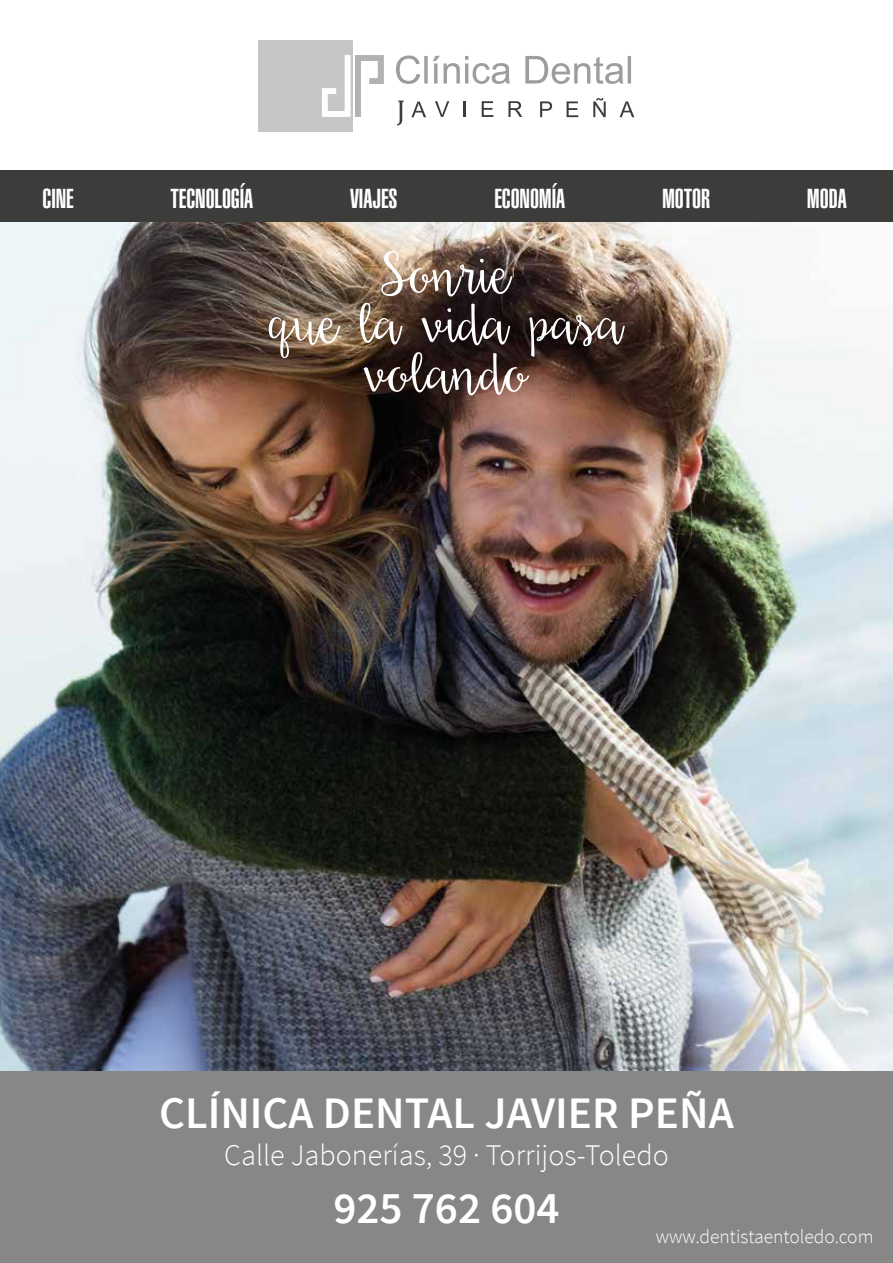
<style>
.page{position:relative;width:893px;height:1263px;background:#fff}
.page>*{position:absolute;margin:0;border:0;box-sizing:border-box;transform-origin:0 0}
.t1{font:57px/49.5px "Daydreamer";letter-spacing:-.045em;color:#fff;text-align:center}
.t2{font:600 45px "Source Sans Pro";color:#fff}
.t3{font:300 30px "Source Sans Pro";color:#fff}
.t4{font:900 extra-condensed 27px "Helvetica";letter-spacing:-.005em;color:#fff}
.t5{font:300 19.5px "Source Sans Pro";color:#fff}
</style>
<div class="page">
<img style="left:0;top:221px;width:893px;height:850px">
<div style="left:0;top:170px;width:893px;height:51px;background:#3c3c3b"></div>
<div style="left:259px;top:40px;width:94px;height:92px;background:#c6c6c6"></div>
<svg style="left:322px;top:55px;width:62px;height:62px"></svg>
<svg style="left:540px;top:101px;width:12px;height:16px"></svg>
<svg style="left:567px;top:101px;width:11px;height:16px"></svg>
<svg style="left:593px;top:98px;width:41px;height:19px"></svg>
<svg style="left:397px;top:101px;width:7px;height:25px"></svg>
<svg style="left:411px;top:102px;width:15px;height:15px"></svg>
<svg style="left:435px;top:101px;width:14px;height:16px"></svg>
<svg style="left:464px;top:101px;width:2px;height:16px"></svg>
<svg style="left:482px;top:101px;width:11px;height:16px"></svg>
<svg style="left:508px;top:101px;width:14px;height:16px"></svg>
<svg style="left:396px;top:55px;width:114px;height:29px"></svg>
<svg style="left:525px;top:56px;width:106px;height:28px"></svg>
<div style="left:0;top:1071px;width:893px;height:192px;background:#878787"></div>
<p class="t4" style="left:43px;top:183px;width:33px">CINE</p>
<p class="t4" style="left:171px;top:183px;width:84px">TECNOLOGÍA</p>
<p class="t4" style="left:350px;top:183px;width:49px">VIAJES</p>
<p class="t4" style="left:494px;top:183px;width:72px">ECONOMÍA</p>
<p class="t4" style="left:662px;top:183px;width:50px">MOTOR</p>
<p class="t4" style="left:807px;top:183px;width:41px">MODA</p>
<h1 class="t1" style="left:268px;top:251px;width:358px">Sonrie<br>que la vida pasa volando</h1>
<h2 class="t2" style="left:159px;top:1084px;width:576px">CLÍNICA DENTAL JAVIER PEÑA</h2>
<p class="t3" style="left:224px;top:1137px;width:446px">Calle Jabonerías, 39 · Torrijos-Toledo</p>
<h2 class="t2" style="left:333px;top:1179px;width:228px">925 762 604</h2>
<p class="t5" style="left:656px;top:1225px;width:219px">www.dentistaentoledo.com</p>
</div>
